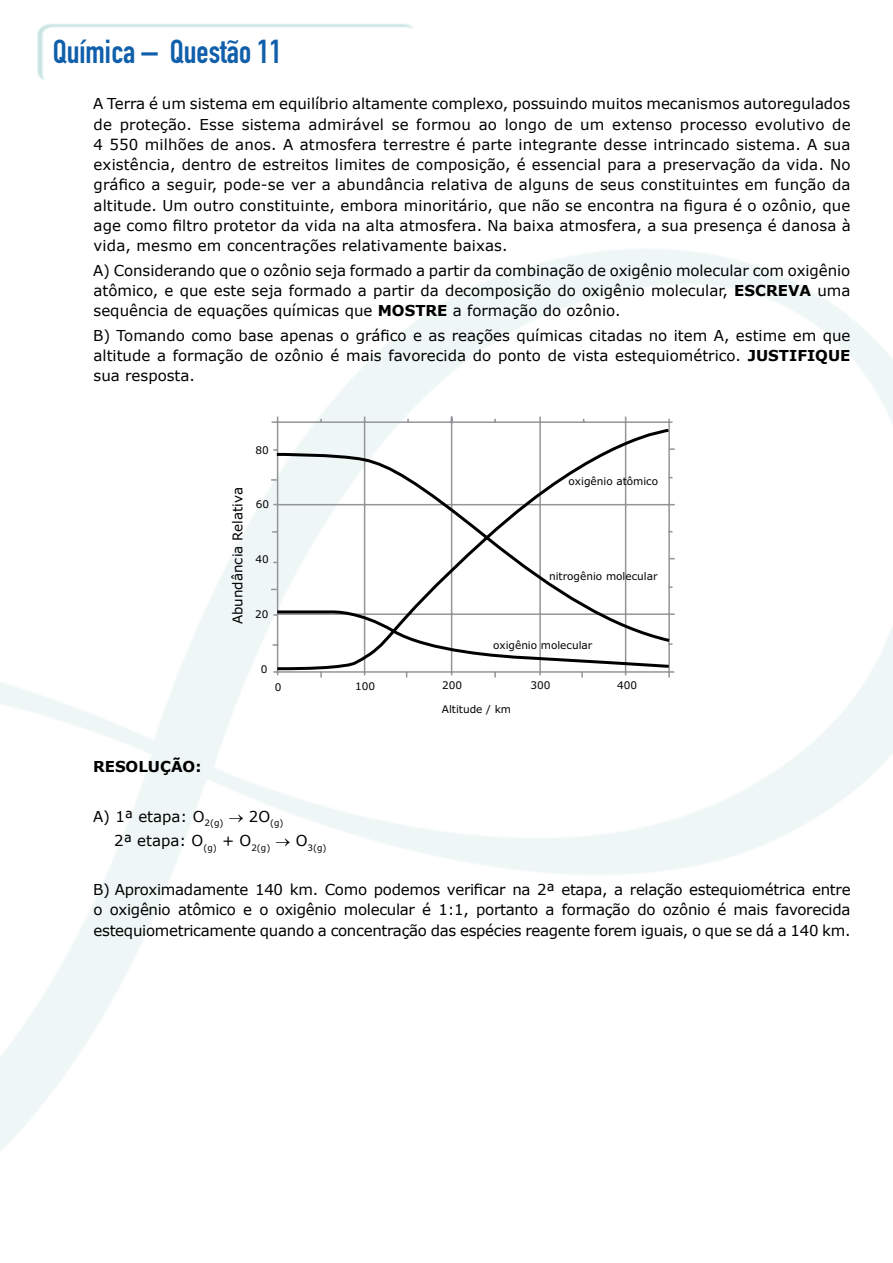
<style>
.page{position:relative;width:893px;height:1263px;background:#fff}
.page>*{position:absolute;margin:0;border:0;box-sizing:border-box;transform-origin:0 0}
.t1{font:32.7px "DIN Engschrift Std";color:#105faa}
.t2{font:15px/20.2px "Verdana";color:#000;text-align:justify}
.t3{font:700 15px "Verdana";color:#000}
.t4{font:13.5px "Verdana";color:#000}
.t5{font:10.5px "Verdana";color:#000}
.s1{font-weight:700}
</style>
<div class="page">
<svg style="left:270px;top:416px;width:405px;height:262px"></svg>
<svg style="left:274px;top:427px;width:399px;height:245px"></svg>
<h1 class="t1" style="left:53px;top:33px;width:230px">Química – Questão 11</h1>
<p class="t2" style="left:93px;top:94px;width:759px">A Terra é um sistema em equilíbrio altamente complexo, possuindo muitos mecanismos autoregulados de proteção. Esse sistema admirável se formou ao longo de um extenso processo evolutivo de 4 550 milhões de anos. A atmosfera terrestre é parte integrante desse intrincado sistema. A sua existência, dentro de estreitos limites de composição, é essencial para a preservação da vida. No gráfico a seguir, pode-se ver a abundância relativa de alguns de seus constituintes em função da altitude. Um outro constituinte, embora minoritário, que não se encontra na figura é o ozônio, que age como filtro protetor da vida na alta atmosfera. Na baixa atmosfera, a sua presença é danosa à vida, mesmo em concentrações relativamente baixas.</p>
<p class="t2" style="left:93px;top:260px;width:759px">A) Considerando que o ozônio seja formado a partir da combinação de oxigênio molecular com oxigênio atômico, e que este seja formado a partir da decomposição do oxigênio molecular, <span class="s1">ESCREVA</span> uma sequência de equações químicas que <span class="s1">MOSTRE</span> a formação do ozônio.</p>
<p class="t2" style="left:93px;top:325px;width:759px">B) Tomando como base apenas o gráfico e as reações químicas citadas no item A, estime em que altitude a formação de ozônio é mais favorecida do ponto de vista estequiométrico. <span class="s1">JUSTIFIQUE </span>sua resposta.</p>
<p class="t4" style="left:229px;top:624px;width:139px;rotate:-90deg">Abundância Relativa</p>
<p class="t5" style="left:255px;top:443px;width:15px">80</p>
<p class="t5" style="left:256px;top:497px;width:15px">60</p>
<p class="t5" style="left:255px;top:552px;width:15px">40</p>
<p class="t5" style="left:255px;top:607px;width:15px">20</p>
<p class="t5" style="left:261px;top:662px;width:8px">0</p>
<p class="t5" style="left:569px;top:475px;width:91px">oxigênio atômico</p>
<p class="t5" style="left:549px;top:570px;width:110px">nitrogênio molecular</p>
<p class="t5" style="left:493px;top:639px;width:101px">oxigênio molecular</p>
<p class="t5" style="left:275px;top:681px;width:8px">0</p>
<p class="t5" style="left:355px;top:680px;width:22px">100</p>
<p class="t5" style="left:442px;top:679px;width:22px">200</p>
<p class="t5" style="left:530px;top:679px;width:22px">300</p>
<p class="t5" style="left:617px;top:679px;width:22px">400</p>
<p class="t5" style="left:442px;top:702px;width:71px">Altitude / km</p>
<p class="t3" style="left:93px;top:756px;width:110px">RESOLUÇÃO:</p>
<p class="t2" style="left:114px;top:804px;width:214px;line-height:24.5px;text-indent:-21px">A) 1ª etapa: O<sub>2(g)</sub> → 2O<sub>(g)<br></sub>2ª etapa: O<sub>(g)</sub> + O<sub>2(g)</sub> → O<sub>3(g)</sub></p>
<p class="t2" style="left:93px;top:879px;width:759px">B) Aproximadamente 140 km. Como podemos verificar na 2ª etapa, a relação estequiométrica entre o oxigênio atômico e o oxigênio molecular é 1:1, portanto a formação do ozônio é mais favorecida estequiometricamente quando a concentração das espécies reagente forem iguais, o que se dá a 140 km.</p>
</div>
